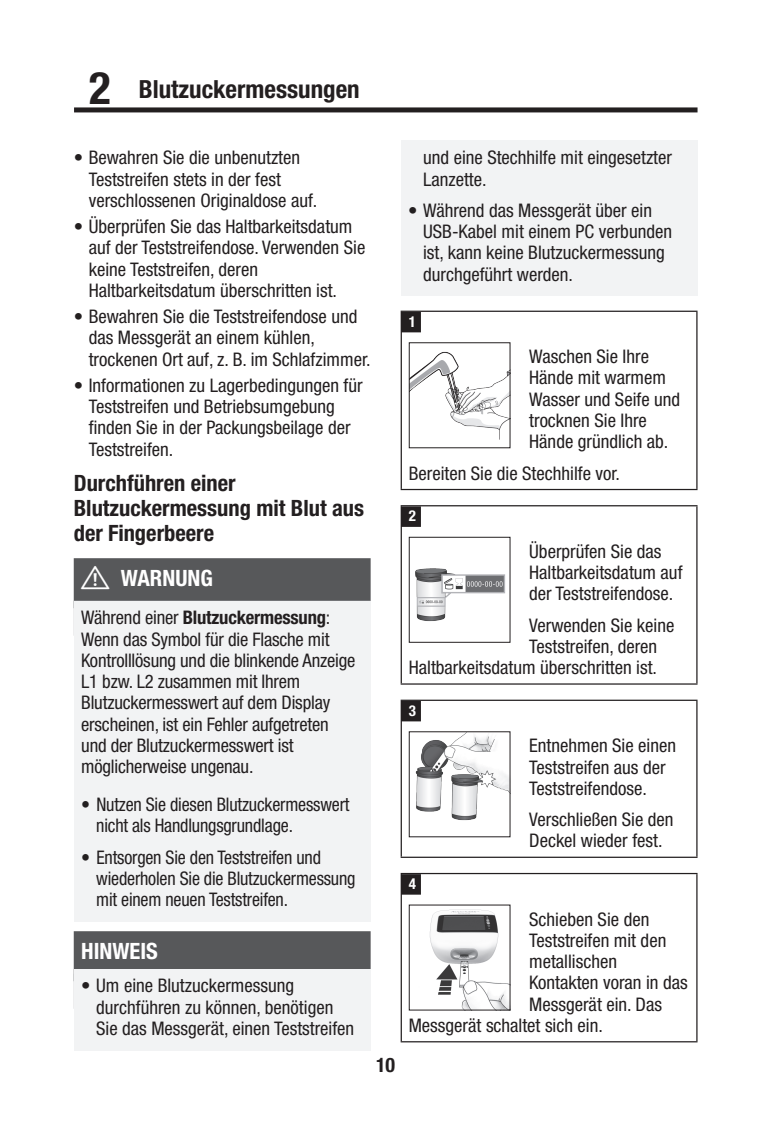
<style>
.page{position:relative;width:765px;height:1122px;background:#fff}
.page>*{position:absolute;margin:0;border:0;box-sizing:border-box;transform-origin:0 0}
.t1{font:700 condensed 25px "Helvetica Neue LTW1 G";color:#231f20}
.t2{font:700 condensed 22.5px/25px "Helvetica Neue LTW1 G";color:#231f20}
.t3{font:700 condensed 22.5px "Helvetica Neue LTW1 G";color:#fff}
.t4{font:700 condensed 20px "Helvetica Neue LTW1 G";color:#231f20}
.t5{font:condensed 18.75px/21.2px "Helvetica Neue LTW1 G";color:#231f20}
.t6{font:condensed 18.75px/21.2px "Helvetica Neue LTW1 G";color:#231f20;scale:.96 1}
.t7{font:700 condensed 15px "Helvetica Neue LTW1 G";color:#fff}
.s1{font-size:45px}
.s2{font-family:"Labeling Font V";font-weight:400;font-stretch:normal}
.s3{font-weight:700}
</style>
<div class="page">
<div style="left:74px;top:107px;width:623px;height:5px;background:#231f20"></div>
<div style="left:74px;top:558px;width:297px;height:50px;background:#57585a"></div>
<div style="left:74px;top:601px;width:297px;height:187px;background:#f2f3f4"></div>
<div style="left:74px;top:788px;width:297px;height:60px;background:#f2f3f4"></div>
<div style="left:74px;top:840px;width:297px;height:81px;background:#f2f3f4"></div>
<div style="left:74px;top:931px;width:297px;height:50px;background:#57585a"></div>
<div style="left:74px;top:969px;width:297px;height:81px;background:#f2f3f4"></div>
<div style="left:401px;top:141px;width:296px;height:60px;background:#f2f3f4"></div>
<div style="left:401px;top:193px;width:296px;height:103px;background:#f2f3f4"></div>
<hr style="left:401px;top:311px;width:296px;height:1px;background:#231f20">
<hr style="left:401px;top:312px;width:1px;height:177px;background:#231f20">
<hr style="left:696px;top:312px;width:1px;height:177px;background:#231f20">
<hr style="left:401px;top:489px;width:296px;height:1px;background:#231f20">
<div style="left:402px;top:312px;width:19px;height:20px;background:#231f20"></div>
<img style="left:411px;top:351px;width:97px;height:88px">
<div style="left:409px;top:342px;width:101px;height:106px;border:1px solid #231f20"></div>
<hr style="left:401px;top:505px;width:296px;height:1px;background:#231f20">
<hr style="left:401px;top:506px;width:1px;height:177px;background:#231f20">
<hr style="left:696px;top:506px;width:1px;height:177px;background:#231f20">
<hr style="left:401px;top:683px;width:296px;height:1px;background:#231f20">
<div style="left:402px;top:506px;width:19px;height:21px;background:#231f20"></div>
<img style="left:415px;top:568px;width:91px;height:53px">
<div style="left:409px;top:537px;width:101px;height:106px;border:1px solid #231f20"></div>
<hr style="left:401px;top:699px;width:296px;height:2px;background:#231f20">
<hr style="left:401px;top:701px;width:1px;height:155px;background:#231f20">
<hr style="left:696px;top:701px;width:1px;height:155px;background:#231f20">
<hr style="left:401px;top:856px;width:296px;height:2px;background:#231f20">
<div style="left:402px;top:701px;width:19px;height:20px;background:#231f20"></div>
<img style="left:415px;top:733px;width:93px;height:88px">
<hr style="left:401px;top:873px;width:296px;height:1px;background:#231f20">
<hr style="left:401px;top:874px;width:1px;height:167px;background:#231f20">
<hr style="left:696px;top:874px;width:1px;height:167px;background:#231f20">
<hr style="left:401px;top:1041px;width:296px;height:1px;background:#231f20">
<div style="left:402px;top:874px;width:19px;height:20px;background:#231f20"></div>
<img style="left:429px;top:909px;width:79px;height:99px">
<h1 class="t1" style="left:89px;top:74px;width:272px"><span class="s1">2</span> Blutzuckermessungen</h1>
<p class="t5" style="left:89px;top:147px;width:230px;text-indent:-15px">• Bewahren Sie die unbenutzten<br>Teststreifen stets in der fest verschlossenen Originaldose auf.</p>
<p class="t5" style="left:89px;top:216px;width:278px;text-indent:-15px">• Überprüfen Sie das Haltbarkeitsdatum auf der Teststreifendose. Verwenden Sie keine Teststreifen, deren Haltbarkeitsdatum überschritten ist.</p>
<p class="t5" style="left:89px;top:306px;width:283px;text-indent:-15px">• Bewahren Sie die Teststreifendose und das Messgerät an einem kühlen, trockenen Ort auf, z. B. im Schlafzimmer.</p>
<p class="t5" style="left:89px;top:375px;width:275px;text-indent:-15px">• Informationen zu Lagerbedingungen für<br>Teststreifen und Betriebsumgebung finden Sie in der Packungsbeilage der<br>Teststreifen.</p>
<p class="t2" style="left:74px;top:470px;width:292px">Durchführen einer<br>Blutzuckermessung mit Blut aus der Fingerbeere</p>
<p class="t3" style="left:81px;top:564px;width:133px"><span class="s2">w</span> WARNUNG</p>
<p class="t5" style="left:81px;top:607px;width:276px">Während einer <span class="s3">Blutzuckermessung</span>:<br>Wenn das Symbol für die Flasche mit Kontrolllösung und die blinkende Anzeige L1 bzw. L2 zusammen mit Ihrem Blutzuckermesswert auf dem Display erscheinen, ist ein Fehler aufgetreten und der Blutzuckermesswert ist möglicherweise ungenau.</p>
<p class="t6" style="left:96px;top:794px;width:265px;text-indent:-15px">• Nutzen Sie diesen Blutzuckermesswert nicht als Handlungsgrundlage.</p>
<p class="t6" style="left:96px;top:846px;width:272px;text-indent:-15px">• Entsorgen Sie den Teststreifen und wiederholen Sie die Blutzuckermessung mit einem neuen Teststreifen.</p>
<p class="t3" style="left:81px;top:937px;width:78px">HINWEIS</p>
<p class="t5" style="left:96px;top:975px;width:259px;text-indent:-15px">• Um eine Blutzuckermessung durchführen zu können, benötigen<br>Sie das Messgerät, einen Teststreifen</p>
<p class="t4" style="left:376px;top:1053px;width:21px">10</p>
<p class="t5" style="left:423px;top:147px;width:250px">und eine Stechhilfe mit eingesetzter<br>Lanzette.</p>
<p class="t5" style="left:423px;top:200px;width:250px;text-indent:-15px">• Während das Messgerät über ein<br>USB-Kabel mit einem PC verbunden ist, kann keine Blutzuckermessung durchgeführt werden.</p>
<p class="t7" style="left:409px;top:313px;width:9px">1</p>
<p class="t5" style="left:529px;top:346px;width:152px">Waschen Sie Ihre<br>Hände mit warmem<br>Wasser und Seife und trocknen Sie Ihre<br>Hände gründlich ab.</p>
<p class="t5" style="left:409px;top:462px;width:213px">Bereiten Sie die Stechhilfe vor.</p>
<p class="t7" style="left:409px;top:507px;width:9px">2</p>
<p class="t5" style="left:529px;top:540px;width:155px">Überprüfen Sie das<br>Haltbarkeitsdatum auf der Teststreifendose.</p>
<p class="t5" style="left:529px;top:614px;width:147px">Verwenden Sie keine</p>
<p class="t5" style="left:529px;top:635px;width:130px">Teststreifen, deren</p>
<p class="t5" style="left:409px;top:657px;width:250px">Haltbarkeitsdatum überschritten ist.</p>
<p class="t7" style="left:409px;top:702px;width:9px">3</p>
<p class="t5" style="left:529px;top:735px;width:148px">Entnehmen Sie einen<br>Teststreifen aus der<br>Teststreifendose.</p>
<p class="t5" style="left:529px;top:809px;width:146px">Verschließen Sie den<br>Deckel wieder fest.</p>
<p class="t7" style="left:409px;top:875px;width:9px">4</p>
<p class="t5" style="left:529px;top:908px;width:122px">Schieben Sie den</p>
<p class="t5" style="left:529px;top:929px;width:139px">Teststreifen mit den</p>
<p class="t5" style="left:529px;top:951px;width:89px">metallischen</p>
<p class="t5" style="left:529px;top:972px;width:160px">Kontakten voran in das</p>
<p class="t5" style="left:529px;top:993px;width:134px">Messgerät ein. Das</p>
<p class="t5" style="left:409px;top:1014px;width:196px">Messgerät schaltet sich ein.</p>
</div>
